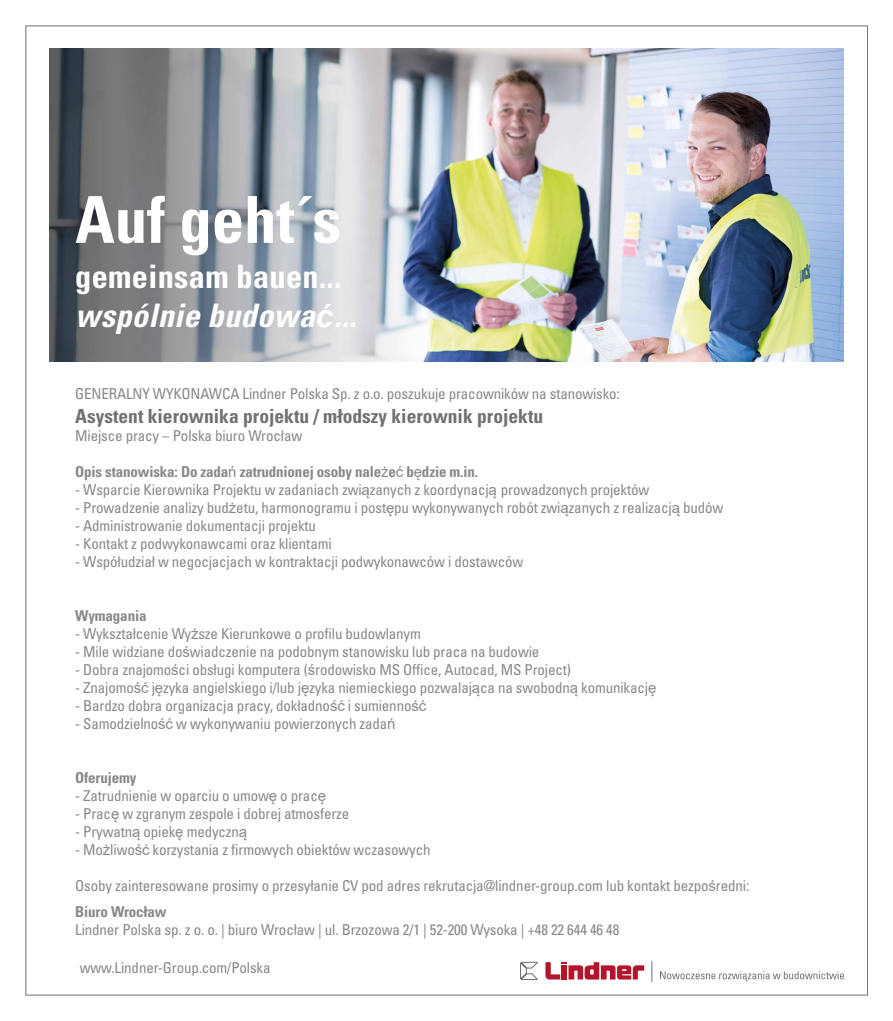
<style>
.page{position:relative;width:893px;height:1021px;background:#fff}
.page>*{position:absolute;margin:0;border:0;box-sizing:border-box;transform-origin:0 0}
.t1{font:700 condensed 64.65px "Univers LT";color:#fff}
.t2{font:700 condensed 32.4px/38.8px "Univers LT";letter-spacing:.01em;color:#fff}
.t3{font:700 condensed 19.5px "Univers LT";color:#707172}
.t4{font:condensed 15px/26.5px "Univers LT";letter-spacing:-.01em;color:#87888a}
.t5{font:700 condensed 15px "Univers LT";letter-spacing:-.01em;color:#87888a}
.s1{font-style:italic}
.s2{font-family:"Arial";font-style:italic;font-stretch:normal;font-size:31.35px}
.s3{font-family:"Arial";font-weight:400;font-stretch:normal}
.s4{font-family:"Arial";font-stretch:normal}
.s5{font-weight:700}
</style>
<div class="page">
<img style="left:50px;top:49px;width:793px;height:312px">
<svg style="left:651px;top:961px;width:1px;height:21px"></svg>
<svg style="left:520px;top:961px;width:18px;height:18px"></svg>
<svg style="left:545px;top:962px;width:99px;height:17px"></svg>
<svg style="left:660px;top:971px;width:184px;height:10px"></svg>
<h1 class="t1" style="left:75px;top:180px;width:267px">Auf geht´s</h1>
<h2 class="t2" style="left:75px;top:257px;width:283px">gemeinsam bauen... <span class="s1">wspólnie budowa</span><span class="s2">ć</span><span class="s1">...</span></h2>
<p class="t4" style="left:75px;top:380px;width:546px">GENERALNY WYKONAWCA Lindner Polska Sp. z o.o. poszukuje pracowników na stanowisko:</p>
<h3 class="t3" style="left:75px;top:403px;width:469px">Asystent kierownika projektu / młodszy kierownik projektu</h3>
<p class="t4" style="left:75px;top:422px;width:228px">Miejsce pracy – Polska biuro Wrocław</p>
<p class="t5" style="left:75px;top:462px;width:404px">Opis stanowiska: Do zada<span class="s3">ń</span> zatrudnionej osoby nale<span class="s3">ż</span>e<span class="s3">ć</span> b<span class="s3">ę</span>dzie m.in.</p>
<p class="t4" style="left:75px;top:476px;width:576px">- Wsparcie Kierownika Projektu w zadaniach zwi<span class="s4">ą</span>zanych z koordynacj<span class="s4">ą</span> prowadzonych projektów</p>
<p class="t4" style="left:75px;top:494px;width:650px">- Prowadzenie analizy bud<span class="s4">ż</span>etu, harmonogramu i post<span class="s4">ę</span>pu wykonywanych robót zwi<span class="s4">ą</span>zanych z realizacj<span class="s4">ą</span> budów</p>
<p class="t4" style="left:75px;top:512px;width:242px">- Administrowanie dokumentacji projektu</p>
<p class="t4" style="left:75px;top:530px;width:258px">- Kontakt z podwykonawcami oraz klientami</p>
<p class="t4" style="left:75px;top:548px;width:450px">- Współudział w negocjacjach w kontraktacji podwykonawców i dostawców</p>
<p class="t5" style="left:75px;top:606px;width:73px">Wymagania</p>
<p class="t4" style="left:75px;top:620px;width:347px">- Wykształcenie Wy<span class="s4">ż</span>sze Kierunkowe o profilu budowlanym</p>
<p class="t4" style="left:75px;top:638px;width:466px">- Mile widziane do<span class="s4">ś</span>wiadczenie na podobnym stanowisku lub praca na budowie</p>
<p class="t4" style="left:75px;top:656px;width:497px">- Dobra znajomo<span class="s4">ś</span>ci obsługi komputera (<span class="s4">ś</span>rodowisko MS Office, Autocad, MS Project)</p>
<p class="t4" style="left:75px;top:674px;width:583px">- Znajomo<span class="s4">ść</span> j<span class="s4">ę</span>zyka angielskiego i/lub j<span class="s4">ę</span>zyka niemieckiego pozwalaj<span class="s4">ą</span>ca na swobodn<span class="s4">ą</span> komunikacj<span class="s4">ę</span></p>
<p class="t4" style="left:75px;top:692px;width:352px">- Bardzo dobra organizacja pracy, dokładno<span class="s4">ść</span> i sumienno<span class="s4">ść</span></p>
<p class="t4" style="left:75px;top:710px;width:322px">- Samodzielno<span class="s4">ść</span> w wykonywaniu powierzonych zada<span class="s4">ń</span></p>
<p class="t5" style="left:75px;top:768px;width:63px">Oferujemy</p>
<p class="t4" style="left:75px;top:782px;width:252px">- Zatrudnienie w oparciu o umow<span class="s4">ę</span> o prac<span class="s4">ę</span></p>
<p class="t4" style="left:75px;top:800px;width:276px">- Prac<span class="s4">ę</span> w zgranym zespole i dobrej atmosferze</p>
<p class="t4" style="left:75px;top:818px;width:174px">- Prywatn<span class="s4">ą</span> opiek<span class="s4">ę</span> medyczn<span class="s4">ą</span></p>
<p class="t4" style="left:75px;top:836px;width:357px">- Mo<span class="s4">ż</span>liwo<span class="s4">ść</span> korzystania z firmowych obiektów wczasowych</p>
<p class="t4" style="left:75px;top:872px;width:676px">Osoby zainteresowane prosimy o przesyłanie CV pod adres rekrutacja@lindner-group.com lub kontakt bezpo<span class="s4">ś</span>redni:<br><span class="s5">Biuro Wrocław</span></p>
<p class="t4" style="left:75px;top:916px;width:546px">Lindner Polska sp. z o. o. | biuro Wrocław | ul. Brzozowa 2/1 | 52-200 Wysoka | +48 22 644 46 48</p>
<p class="t4" style="left:80px;top:954px;width:192px">www.Lindner-Group.com/Polska</p>
</div>
